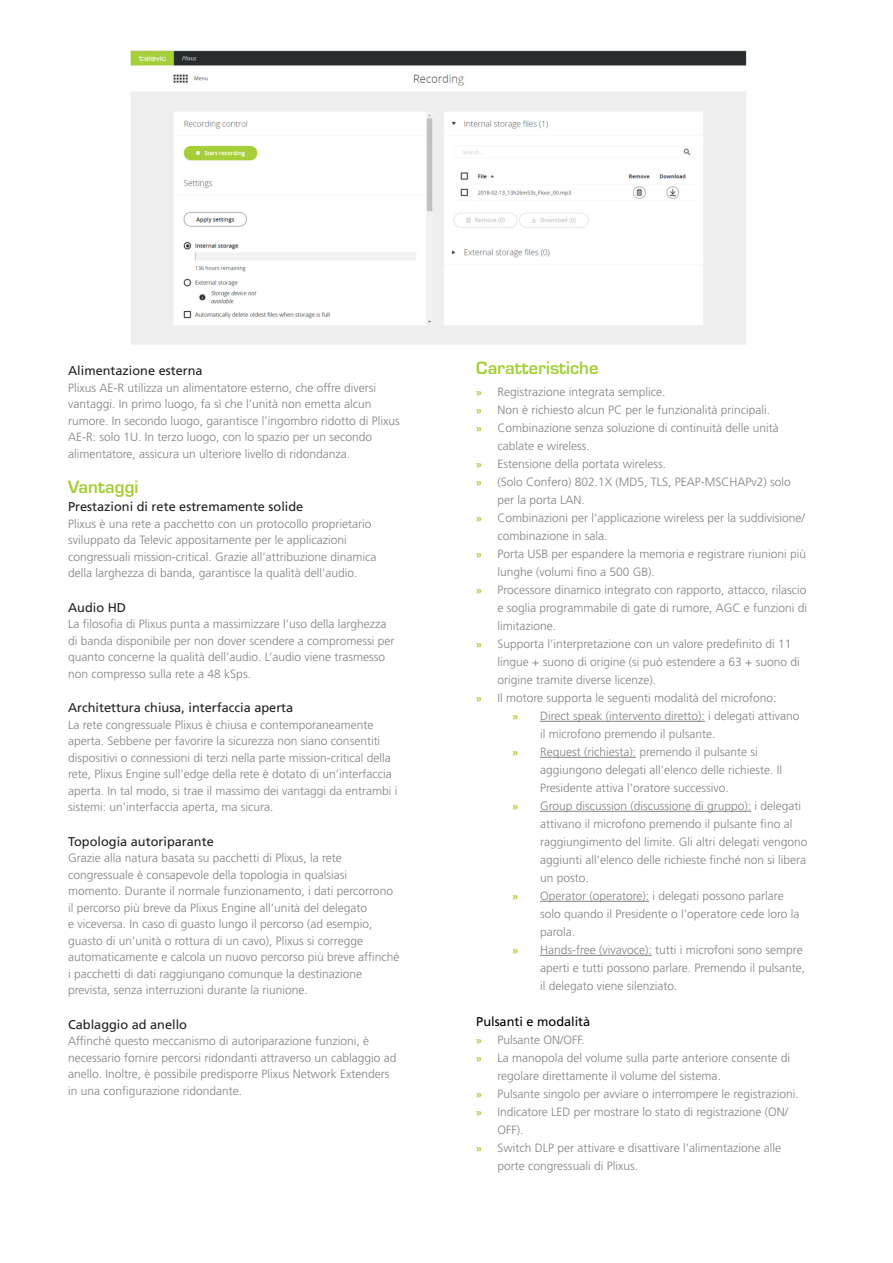
<style>
.page{position:relative;width:893px;height:1263px;background:#fff}
.page>*{position:absolute;margin:0;border:0;box-sizing:border-box;transform-origin:0 0}
.Titel_niveau_3{font:600 16.5px "Eurostile LT Std";color:#a6ce39}
.BROOD___regular{font:12.75px "Frutiger LT Std";color:#231f20}
.Bullets_-_1st{font:12.75px "Frutiger LT Std";color:#000}
.BROOD___regular-2{font:300 12px/16.5px "Frutiger LT Std";color:#808285}
.s1{font-weight:700;font-size:10.5px;color:#a6ce39}
</style>
<div class="page">
<hr style="left:540px;top:721px;width:165px;height:1px;background:#808285">
<hr style="left:540px;top:757px;width:96px;height:1px;background:#808285">
<hr style="left:540px;top:811px;width:211px;height:1px;background:#808285">
<hr style="left:540px;top:901px;width:109px;height:1px;background:#808285">
<hr style="left:540px;top:955px;width:112px;height:1px;background:#808285">
<img style="left:130px;top:50px;width:617px;height:295px">
<p class="BROOD___regular" style="left:68px;top:363px;width:136px">Alimentazione esterna</p>
<p class="BROOD___regular-2" style="left:68px;top:380px;width:333px">Plixus AE-R utilizza un alimentatore esterno, che offre diversi vantaggi. In primo luogo, fa sì che l’unità non emetta alcun rumore. In secondo luogo, garantisce l’ingombro ridotto di Plixus AE-R: solo 1U. In terzo luogo, con lo spazio per un secondo alimentatore, assicura un ulteriore livello di ridondanza.</p>
<p class="Titel_niveau_3" style="left:68px;top:477px;width:72px">Vantaggi</p>
<p class="BROOD___regular" style="left:68px;top:499px;width:237px">Prestazioni di rete estremamente solide</p>
<p class="BROOD___regular-2" style="left:68px;top:515px;width:310px">Plixus è una rete a pacchetto con un protocollo proprietario sviluppato da Televic appositamente per le applicazioni congressuali mission-critical. Grazie all’attribuzione dinamica della larghezza di banda, garantisce la qualità dell’audio.</p>
<p class="BROOD___regular" style="left:68px;top:600px;width:60px">Audio HD</p>
<p class="BROOD___regular-2" style="left:68px;top:616px;width:328px">La filosofia di Plixus punta a massimizzare l’uso della larghezza di banda disponibile per non dover scendere a compromessi per quanto concerne la qualità dell’audio. L’audio viene trasmesso non compresso sulla rete a 48 kSps.</p>
<p class="BROOD___regular" style="left:68px;top:700px;width:227px">Architettura chiusa, interfaccia aperta</p>
<p class="BROOD___regular-2" style="left:68px;top:716px;width:331px">La rete congressuale Plixus è chiusa e contemporaneamente aperta. Sebbene per favorire la sicurezza non siano consentiti dispositivi o connessioni di terzi nella parte mission-critical della rete, Plixus Engine sull’edge della rete è dotato di un’interfaccia aperta. In tal modo, si trae il massimo dei vantaggi da entrambi i sistemi: un’interfaccia aperta, ma sicura.</p>
<p class="BROOD___regular" style="left:68px;top:834px;width:147px">Topologia autoriparante</p>
<p class="BROOD___regular-2" style="left:68px;top:850px;width:333px">Grazie alla natura basata su pacchetti di Plixus, la rete congressuale è consapevole della topologia in qualsiasi momento. Durante il normale funzionamento, i dati percorrono il percorso più breve da Plixus Engine all’unità del delegato<br>e viceversa. In caso di guasto lungo il percorso (ad esempio, guasto di un’unità o rottura di un cavo), Plixus si corregge automaticamente e calcola un nuovo percorso più breve affinché i pacchetti di dati raggiungano comunque la destinazione prevista, senza interruzioni durante la riunione.</p>
<p class="BROOD___regular" style="left:68px;top:1017px;width:121px">Cablaggio ad anello</p>
<p class="BROOD___regular-2" style="left:68px;top:1033px;width:330px">Affinché questo meccanismo di autoriparazione funzioni, è necessario fornire percorsi ridondanti attraverso un cablaggio ad anello. Inoltre, è possibile predisporre Plixus Network Extenders in una configurazione ridondante.</p>
<p class="Titel_niveau_3" style="left:476px;top:357px;width:124px">Caratteristiche</p>
<p class="BROOD___regular-2" style="left:476px;top:384px;width:191px"><span class="s1">»</span> Registrazione integrata semplice.</p>
<p class="BROOD___regular-2" style="left:476px;top:402px;width:295px"><span class="s1">»</span> Non è richiesto alcun PC per le funzionalità principali.</p>
<p class="BROOD___regular-2" style="left:497px;top:419px;width:283px;line-height:18px;text-indent:-21px"><span class="s1">»</span> Combinazione senza soluzione di continuità delle unità cablate e wireless.</p>
<p class="BROOD___regular-2" style="left:476px;top:456px;width:191px"><span class="s1">»</span> Estensione della portata wireless.</p>
<p class="BROOD___regular-2" style="left:497px;top:473px;width:295px;line-height:18px;text-indent:-21px"><span class="s1">»</span> (Solo Confero) 802.1X (MD5, TLS, PEAP-MSCHAPv2) solo per la porta LAN.</p>
<p class="BROOD___regular-2" style="left:497px;top:509px;width:309px;line-height:18px;text-indent:-21px"><span class="s1">»</span> Combinazioni per l’applicazione wireless per la suddivisione/ combinazione in sala.</p>
<p class="BROOD___regular-2" style="left:497px;top:545px;width:310px;line-height:18px;text-indent:-21px"><span class="s1">»</span> Porta USB per espandere la memoria e registrare riunioni più lunghe (volumi fino a 500 GB).</p>
<p class="BROOD___regular-2" style="left:497px;top:581px;width:311px;line-height:18px;text-align:justify;text-indent:-21px"><span class="s1">»</span> Processore dinamico integrato con rapporto, attacco, rilascio e soglia programmabile di gate di rumore, AGC e funzioni di limitazione.</p>
<p class="BROOD___regular-2" style="left:497px;top:635px;width:304px;line-height:18px;text-indent:-21px"><span class="s1">»</span> Supporta l’interpretazione con un valore predefinito di 11 lingue + suono di origine (si può estendere a 63 + suono di origine tramite diverse licenze).</p>
<p class="BROOD___regular-2" style="left:476px;top:690px;width:302px"><span class="s1">»</span> Il motore supporta le seguenti modalità del microfono:</p>
<p class="BROOD___regular-2" style="left:540px;top:707px;width:261px;line-height:18px;text-indent:-27px"><span class="s1">»</span> Direct speak (intervento diretto): i delegati attivano il microfono premendo il pulsante.</p>
<p class="BROOD___regular-2" style="left:540px;top:743px;width:244px;line-height:18px;text-indent:-27px"><span class="s1">»</span> Request (richiesta): premendo il pulsante si aggiungono delegati all’elenco delle richieste. Il<br>Presidente attiva l’oratore successivo.</p>
<p class="BROOD___regular-2" style="left:540px;top:797px;width:269px;line-height:18px;text-indent:-27px"><span class="s1">»</span> Group discussion (discussione di gruppo): i delegati attivano il microfono premendo il pulsante fino al raggiungimento del limite. Gli altri delegati vengono aggiunti all’elenco delle richieste finché non si libera un posto.</p>
<p class="BROOD___regular-2" style="left:540px;top:887px;width:261px;line-height:18px;text-indent:-27px"><span class="s1">»</span> Operator (operatore): i delegati possono parlare solo quando il Presidente o l’operatore cede loro la parola.</p>
<p class="BROOD___regular-2" style="left:540px;top:941px;width:266px;line-height:18px;text-indent:-27px"><span class="s1">»</span> Hands-free (vivavoce): tutti i microfoni sono sempre aperti e tutti possono parlare. Premendo il pulsante, il delegato viene silenziato.</p>
<p class="Bullets_-_1st" style="left:476px;top:1014px;width:116px">Pulsanti e modalità</p>
<p class="BROOD___regular-2" style="left:476px;top:1032px;width:110px"><span class="s1">»</span> Pulsante ON/OFF.</p>
<p class="BROOD___regular-2" style="left:497px;top:1049px;width:294px;line-height:18px;text-indent:-21px"><span class="s1">»</span> La manopola del volume sulla parte anteriore consente di regolare direttamente il volume del sistema.</p>
<p class="BROOD___regular-2" style="left:476px;top:1086px;width:324px"><span class="s1">»</span> Pulsante singolo per avviare o interrompere le registrazioni.</p>
<p class="BROOD___regular-2" style="left:497px;top:1103px;width:292px;line-height:18px;text-indent:-21px"><span class="s1">»</span> Indicatore LED per mostrare lo stato di registrazione (ON/<br>OFF).</p>
<p class="BROOD___regular-2" style="left:497px;top:1139px;width:285px;line-height:18px;text-indent:-21px"><span class="s1">»</span> Switch DLP per attivare e disattivare l’alimentazione alle porte congressuali di Plixus.</p>
</div>
